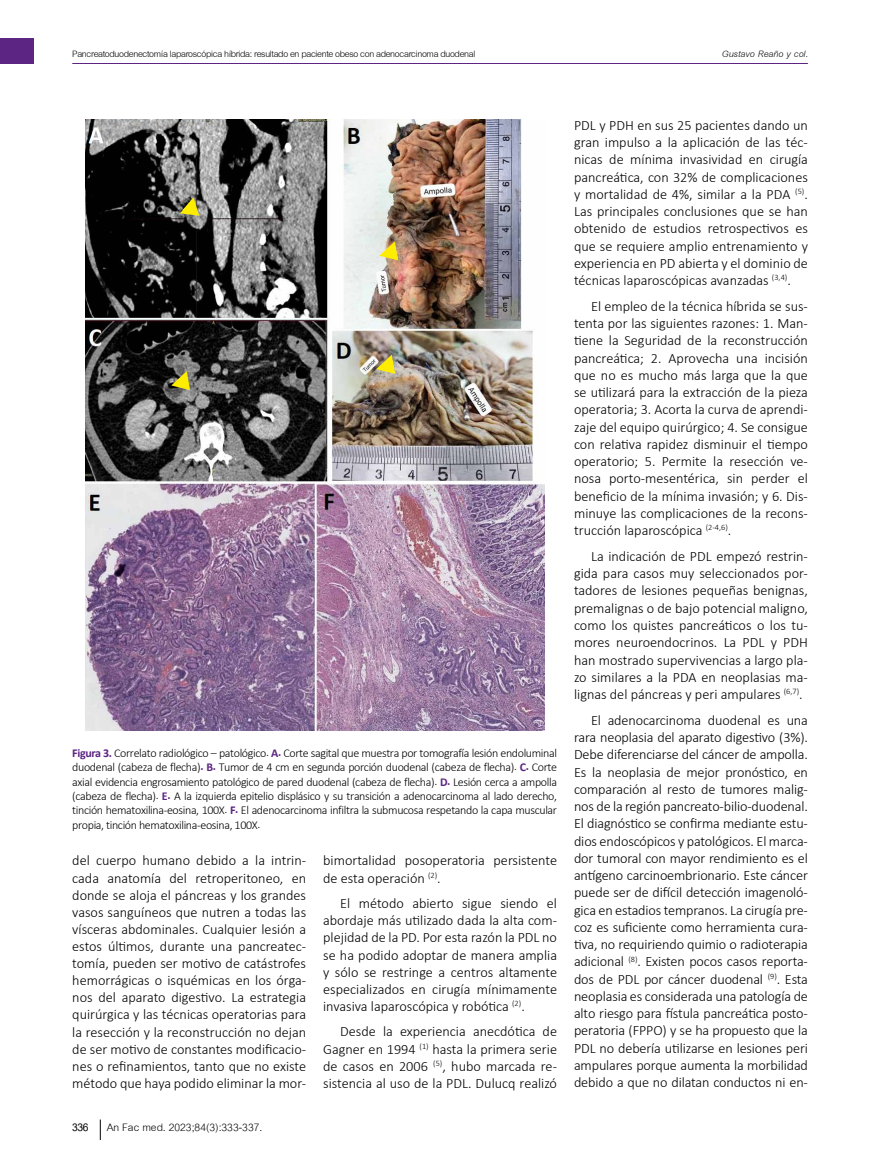
<style>
.page{position:relative;width:893px;height:1174px;background:#fff}
.page>*{position:absolute;margin:0;border:0;box-sizing:border-box;transform-origin:0 0}
.t1{font:15.75px "Cordia UPC";color:#000}
.t2{font:300 14.25px/17.2px "Calibri";color:#000;text-align:justify}
.t3{font:13.5px "Cordia UPC";letter-spacing:-.025em;color:#000}
.t4{font:italic 13.5px "Cordia UPC";color:#000}
.t5{font:300 12px/14.4px "Calibri";letter-spacing:-.03em;color:#000;text-align:justify}
.s1{font-weight:700;color:#5c2483}
.s2{font-weight:700}
</style>
<div class="page">
<div style="left:0;top:38px;width:34px;height:26px;background:#5c2483"></div>
<hr style="left:72px;top:63px;width:736px;height:1px;background:#5c2483">
<svg style="left:100px;top:1119px;width:1px;height:21px"></svg>
<img style="left:85px;top:119px;width:459px;height:611px">
<svg style="left:180px;top:197px;width:19px;height:19px"></svg>
<svg style="left:171px;top:371px;width:19px;height:19px"></svg>
<svg style="left:376px;top:355px;width:19px;height:19px"></svg>
<svg style="left:379px;top:241px;width:19px;height:19px"></svg>
<p class="t3" style="left:72px;top:45px;width:405px">Pancreatoduodenectomía laparoscópica híbrida: resultado en paciente obeso con adenocarcinoma duodenal</p>
<p class="t4" style="left:722px;top:45px;width:88px">Gustavo Reaño y col.</p>
<p class="t5" style="left:72px;top:745px;width:486px"><span class="s1">Figura 3.</span> Correlato radiológico – patológico. <span class="s1">A.</span> Corte sagital que muestra por tomografía lesión endoluminal duodenal (cabeza de flecha)<span class="s1">. B.</span> Tumor de 4 cm en segunda porción duodenal (cabeza de flecha). <span class="s1">C.</span> Corte axial evidencia engrosamiento patológico de pared duodenal (cabeza de flecha). <span class="s1">D.</span> Lesión cerca a ampolla (cabeza de flecha). <span class="s1">E.</span> A la izquierda epitelio displásico y su transición a adenocarcinoma al lado derecho, tinción hematoxilina-eosina, 100X. <span class="s1">F.</span> El adenocarcinoma infiltra la submucosa respetando la capa muscular propia, tinción hematoxilina-eosina, 100X.</p>
<p class="t2" style="left:72px;top:852px;width:235px">del cuerpo humano debido a la intrin&shy;cada anatomía del retroperitoneo, en donde se aloja el páncreas y los grandes vasos sanguíneos que nutren a todas las vísceras abdominales. Cualquier lesión a estos últimos, durante una pancreatec&shy;tomía, pueden ser motivo de catástrofes hemorrágicas o isquémicas en los órga&shy;nos del aparato digestivo. La estrategia quirúrgica y las técnicas operatorias para la resección y la reconstrucción no dejan de ser motivo de constantes modificacio&shy;nes o refinamientos, tanto que no existe método que haya podido eliminar la mor-</p>
<p class="t2" style="left:323px;top:852px;width:235px">bimortalidad posoperatoria persistente de esta operación <sup>(2)</sup>.</p>
<p class="t2" style="left:323px;top:894px;width:235px;text-indent:17px">El método abierto sigue siendo el abordaje más utilizado dada la alta com&shy;plejidad de la PD. Por esta razón la PDL no se ha podido adoptar de manera amplia y sólo se restringe a centros altamente especializados en cirugía mínimamente invasiva laparoscópica y robótica <sup>(2)</sup>.</p>
<p class="t2" style="left:323px;top:1023px;width:235px;text-indent:17px">Desde la experiencia anecdótica de Gagner en 1994 <sup>(1)</sup> hasta la primera serie de casos en 2006 <sup>(5)</sup>, hubo marcada re&shy;sistencia al uso de la PDL. Dulucq realizó</p>
<p class="t1" style="left:72px;top:1117px;width:192px"><span class="s2">336</span> An Fac med. 2023;84(3):333-337.</p>
<p class="t2" style="left:574px;top:116px;width:235px">PDL y PDH en sus 25 pacientes dando un gran impulso a la aplicación de las téc&shy;nicas de mínima invasividad en cirugía pancreática, con 32% de complicaciones y mortalidad de 4%, similar a la PDA <sup>(5)</sup>.<br>Las principales conclusiones que se han obtenido de estudios retrospectivos es que se requiere amplio entrenamiento y experiencia en PD abierta y el dominio de técnicas laparoscópicas avanzadas <sup>(3,4)</sup>.</p>
<p class="t2" style="left:574px;top:297px;width:235px;text-indent:17px">El empleo de la técnica híbrida se sus&shy;tenta por las siguientes razones: 1. Man&shy;tiene la Seguridad de la reconstrucción pancreática; 2. Aprovecha una incisión que no es mucho más larga que la que se utilizará para la extracción de la pieza operatoria; 3. Acorta la curva de aprendi&shy;zaje del equipo quirúrgico; 4. Se consigue con relativa rapidez disminuir el tiempo operatorio; 5. Permite la resección ve&shy;nosa porto-mesentérica, sin perder el beneficio de la mínima invasión; y 6. Dis&shy;minuye las complicaciones de la recons&shy;trucción laparoscópica <sup>(2-4,6)</sup>.</p>
<p class="t2" style="left:574px;top:547px;width:235px;text-indent:17px">La indicación de PDL empezó restrin&shy;gida para casos muy seleccionados por&shy;tadores de lesiones pequeñas benignas, premalignas o de bajo potencial maligno, como los quistes pancreáticos o los tu&shy;mores neuroendocrinos. La PDL y PDH han mostrado supervivencias a largo pla&shy;zo similares a la PDA en neoplasias ma&shy;lignas del páncreas y peri ampulares <sup>(6,7)</sup>.</p>
<p class="t2" style="left:574px;top:711px;width:235px;text-indent:17px">El adenocarcinoma duodenal es una rara neoplasia del aparato digestivo (3%).<br>Debe diferenciarse del cáncer de ampolla.<br>Es la neoplasia de mejor pronóstico, en comparación al resto de tumores malig&shy;nos de la región pancreato-bilio-duodenal.<br>El diagnóstico se confirma mediante estu&shy;dios endoscópicos y patológicos. El marca&shy;dor tumoral con mayor rendimiento es el antígeno carcinoembrionario. Este cáncer puede ser de difícil detección imagenoló&shy;gica en estadios tempranos. La cirugía pre&shy;coz es suficiente como herramienta cura&shy;tiva, no requiriendo quimio o radioterapia adicional <sup>(8)</sup>. Existen pocos casos reporta&shy;dos de PDL por cáncer duodenal <sup>(9)</sup>. Esta neoplasia es considerada una patología de alto riesgo para fístula pancreática posto&shy;peratoria (FPPO) y se ha propuesto que la PDL no debería utilizarse en lesiones peri ampulares porque aumenta la morbilidad debido a que no dilatan conductos ni en-</p>
</div>
